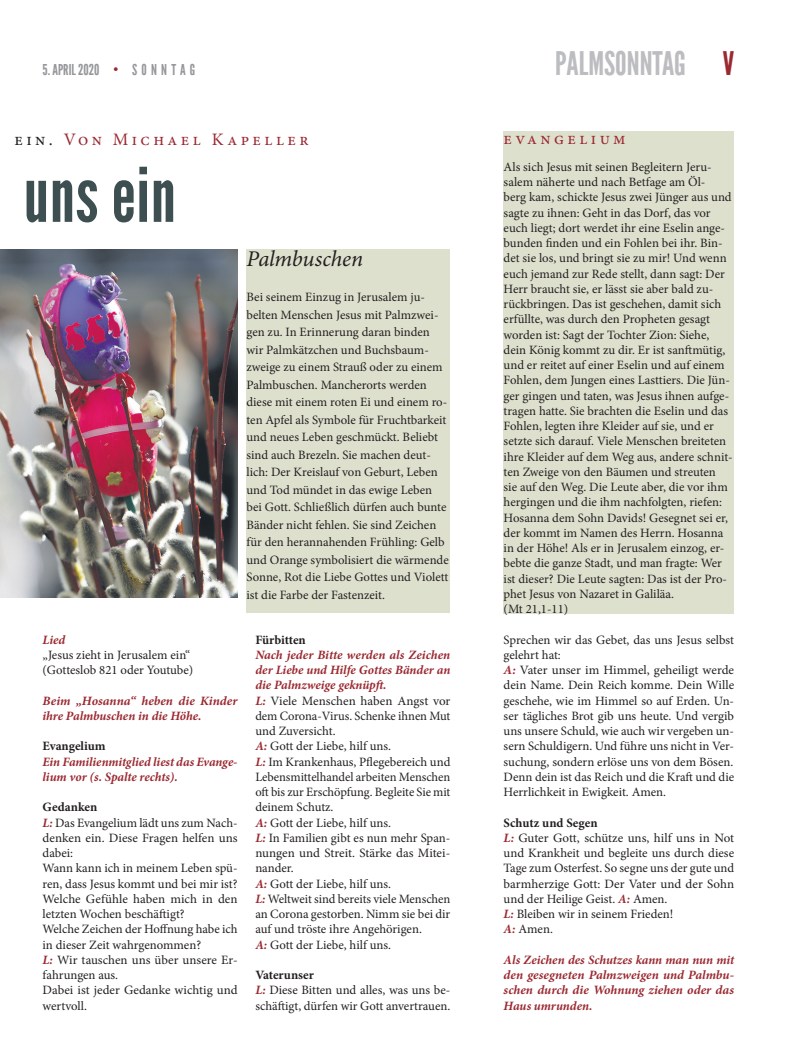
<style>
.page{position:relative;width:798px;height:1063px;background:#fff}
.page>*{position:absolute;margin:0;border:0;box-sizing:border-box;transform-origin:0 0}
.t1{font:75px "League Gothic Extended";letter-spacing:.01em;color:#3d4f51}
.t2{font:32.5px "League Gothic Extended";color:#bcbdc0}
.t3{font:italic 22.5px "Minion Pro";letter-spacing:-.01em;color:#231f20}
.t4{font:17.5px "Minion Pro";letter-spacing:.2em;color:#9b2931}
.t5{font:15px "League Gothic Extended";color:#95979a}
.t6{font:12.75px/15.2px "Minion Pro";color:#231f20}
.t7{font:italic 700 12.75px/15.2px "Minion Pro";letter-spacing:-.005em;color:#9b2931}
.t8{font:700 12.75px "Minion Pro";letter-spacing:-.005em;color:#231f20}
.s1{color:#9b2931}
.s2{color:#231f20}
.s3{font-weight:700}
.s4{font-weight:700;font-style:italic;color:#9b2931}
</style>
<div class="page">
<div style="left:503px;top:131px;width:230px;height:482px;background:#dee0ce"></div>
<img style="left:0;top:250px;width:237px;height:348px">
<div style="left:246px;top:250px;width:203px;height:363px;background:#dee0ce"></div>
<p class="t5" style="left:43px;top:61px;width:154px">5. APRIL 2020 <span class="s1">•</span> S O N N T A G</p>
<h2 class="t2" style="left:555px;top:44px;width:180px">PALMSONNTAG <span class="s1">V</span></h2>
<h3 class="t4" style="left:14px;top:128px;width:296px"><span class="s2">ein.</span> Von Michael Kapeller</h3>
<h3 class="t4" style="left:503px;top:127px;width:123px">evangelium</h3>
<h1 class="t1" style="left:24px;top:150px;width:154px">uns ein</h1>
<h3 class="t3" style="left:246px;top:244px;width:118px">Palmbuschen</h3>
<p class="t6" style="left:246px;top:288px;width:204px;line-height:17.5px">Bei seinem Einzug in Jerusalem ju&shy;belten Menschen Jesus mit Palmzwei&shy;gen zu. In Erinnerung daran binden wir Palmkätzchen und Buchsbaum&shy;zweige zu einem Strauß oder zu einem Palmbuschen. Mancherorts werden diese mit einem roten Ei und einem ro&shy;ten Apfel als Symbole für Fruchtbarkeit und neues Leben geschmückt. Beliebt sind auch Brezeln. Sie machen deut&shy;lich: Der Kreislauf von Geburt, Leben und Tod mündet in das ewige Leben bei Gott. Schließlich dürfen auch bunte Bänder nicht fehlen. Sie sind Zeichen für den herannahenden Frühling: Gelb und Orange symbolisiert die wärmende Sonne, Rot die Liebe Gottes und Violett ist die Farbe der Fastenzeit.</p>
<p class="t7" style="left:43px;top:632px;width:24px">Lied</p>
<p class="t6" style="left:43px;top:647px;width:152px">„Jesus zieht in Jerusalem ein“ (Gotteslob 821 oder Youtube)</p>
<p class="t7" style="left:43px;top:693px;width:196px">Beim „Hosanna“ heben die Kinder ihre Palmbuschen in die Höhe.</p>
<p class="t8" style="left:43px;top:737px;width:65px">Evangelium</p>
<p class="t7" style="left:43px;top:754px;width:196px">Ein Familienmitglied liest das Evange&shy;lium vor (s. Spalte rechts).</p>
<p class="t6" style="left:43px;top:800px;width:196px"><span class="s3">Gedanken<br></span><span class="s4">L:</span> Das Evangelium lädt uns zum Nach&shy;denken ein. Diese Fragen helfen uns dabei:<br>Wann kann ich in meinem Leben spü&shy;ren, dass Jesus kommt und bei mir ist?<br>Welche Gefühle haben mich in den letzten Wochen beschäftigt?<br>Welche Zeichen der Hoffnung habe ich in dieser Zeit wahrgenommen?<br><span class="s4">L:</span> Wir tauschen uns über unsere Er&shy;fahrungen aus.<br>Dabei ist jeder Gedanke wichtig und wertvoll.</p>
<p class="t8" style="left:255px;top:631px;width:52px">Fürbitten</p>
<p class="t6" style="left:255px;top:647px;width:196px"><span class="s4">Nach jeder Bitte werden als Zeichen der Liebe und Hilfe Gottes Bänder an die Palmzweige geknüpft.<br>L:</span> Viele Menschen haben Angst vor dem Corona-Virus. Schenke ihnen Mut und Zuversicht.<br><span class="s4">A:</span> Gott der Liebe, hilf uns.<br><span class="s4">L:</span> Im Krankenhaus, Pflegebereich und<br>Lebensmittelhandel arbeiten Menschen oft bis zur Erschöpfung. Begleite Sie mit deinem Schutz.<br><span class="s4">A:</span> Gott der Liebe, hilf uns.<br><span class="s4">L:</span> In Familien gibt es nun mehr Span&shy;nungen und Streit. Stärke das Mitei&shy;nander.<br><span class="s4">A:</span> Gott der Liebe, hilf uns.<br><span class="s4">L:</span> Weltweit sind bereits viele Menschen an Corona gestorben. Nimm sie bei dir auf und tröste ihre Angehörigen.<br><span class="s4">A:</span> Gott der Liebe, hilf uns.</p>
<p class="t6" style="left:255px;top:968px;width:196px"><span class="s3">Vaterunser<br></span><span class="s4">L:</span> Diese Bitten und alles, was uns be&shy;schäftigt, dürfen wir Gott anvertrauen.</p>
<p class="t6" style="left:503px;top:159px;width:230px">Als sich Jesus mit seinen Begleitern Jeru&shy;salem näherte und nach Betfage am Öl-<br>berg kam, schickte Jesus zwei Jünger aus und sagte zu ihnen: Geht in das Dorf, das vor euch liegt; dort werdet ihr eine Eselin ange&shy;bunden finden und ein Fohlen bei ihr. Bin&shy;det sie los, und bringt sie zu mir! Und wenn euch jemand zur Rede stellt, dann sagt: Der Herr braucht sie, er lässt sie aber bald zu&shy;rückbringen. Das ist geschehen, damit sich erfüllte, was durch den Propheten gesagt worden ist: Sagt der Tochter Zion: Siehe, dein König kommt zu dir. Er ist sanftmütig, und er reitet auf einer Eselin und auf einem Fohlen, dem Jungen eines Lasttiers. Die Jün&shy;ger gingen und taten, was Jesus ihnen aufge&shy;tragen hatte. Sie brachten die Eselin und das Fohlen, legten ihre Kleider auf sie, und er setzte sich darauf. Viele Menschen breiteten ihre Kleider auf dem Weg aus, andere schnit&shy;ten Zweige von den Bäumen und streuten<br>sie auf den Weg. Die Leute aber, die vor ihm hergingen und die ihm nachfolgten, riefen:<br>Hosanna dem Sohn Davids! Gesegnet sei er, der kommt im Namen des Herrn. Hosanna in der Höhe! Als er in Jerusalem einzog, er&shy;bebte die ganze Stadt, und man fragte: Wer ist dieser? Die Leute sagten: Das ist der Pro&shy;phet Jesus von Nazaret in Galiläa.<br>(Mt 21,1-11)</p>
<p class="t6" style="left:503px;top:632px;width:232px">Sprechen wir das Gebet, das uns Jesus selbst gelehrt hat:<br><span class="s4">A:</span> Vater unser im Himmel, geheiligt werde dein Name. Dein Reich komme. Dein Wille geschehe, wie im Himmel so auf Erden. Un&shy;ser tägliches Brot gib uns heute. Und vergib uns unsere Schuld, wie auch wir vergeben un&shy;sern Schuldigern. Und führe uns nicht in Ver&shy;suchung, sondern erlöse uns von dem Bösen.<br>Denn dein ist das Reich und die Kraft und die Herrlichkeit in Ewigkeit. Amen.</p>
<p class="t6" style="left:503px;top:815px;width:232px"><span class="s3">Schutz und Segen<br></span><span class="s4">L:</span> Guter Gott, schütze uns, hilf uns in Not und Krankheit und begleite uns durch diese<br>Tage zum Osterfest. So segne uns der gute und barmherzige Gott: Der Vater und der Sohn und der Heilige Geist. <span class="s4">A:</span> Amen.<br><span class="s4">L:</span> Bleiben wir in seinem Frieden!<br><span class="s4">A:</span> Amen.</p>
<p class="t7" style="left:503px;top:952px;width:232px;text-align:justify">Als Zeichen des Schutzes kann man nun mit den gesegneten Palmzweigen und Palmbu&shy;schen durch die Wohnung ziehen oder das Haus umrunden.</p>
</div>
